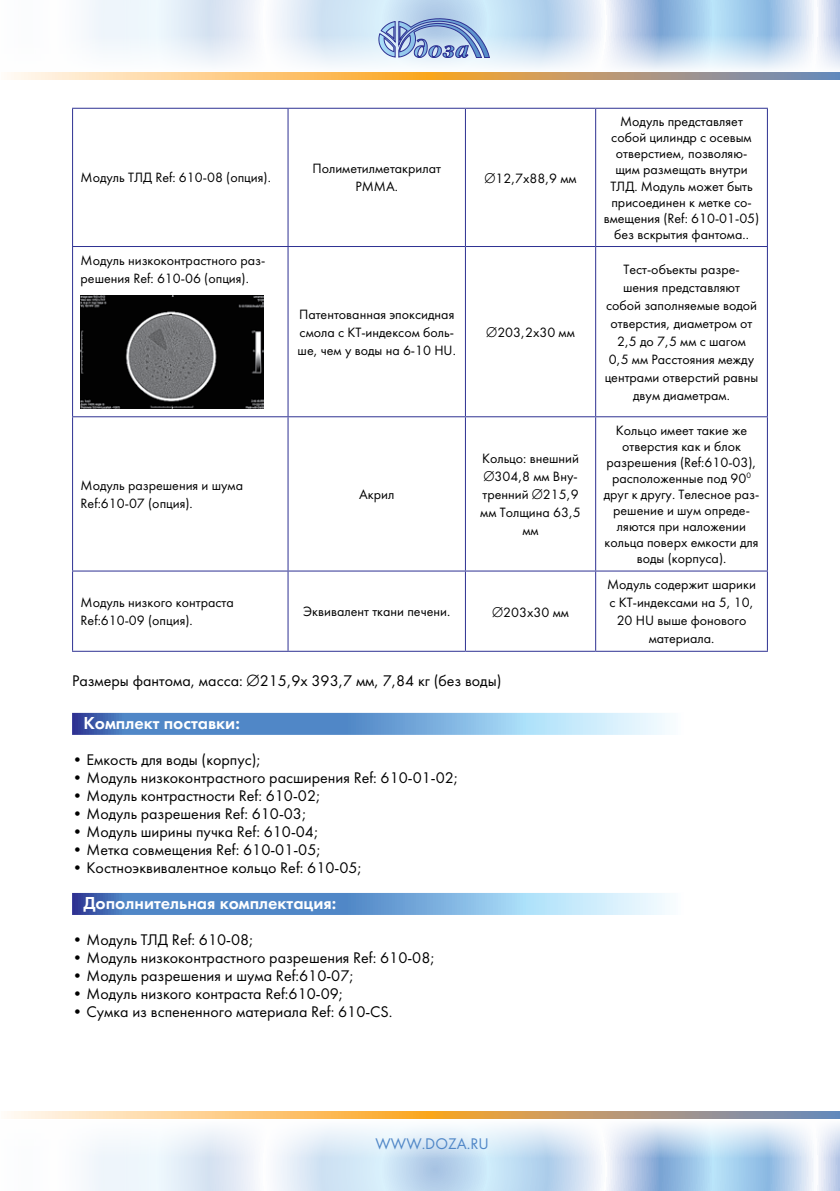
<style>
.page{position:relative;width:840px;height:1191px;background:#fff}
.page>*{position:absolute;margin:0;border:0;box-sizing:border-box;transform-origin:0 0}
.t1{font:18px "Futura Demi";color:#fff}
.t2{font:16px "Futura";color:#000}
.t3{font:16px "Futura";color:#5087c7}
.t4{font:14px/18px "Futura";color:#000;text-align:center}
</style>
<div class="page">
<svg style="left:87px;top:0;width:752px;height:34px;background:#cadff2"></svg>
<svg style="left:87px;top:1158px;width:752px;height:33px;background:#cadef1"></svg>
<svg style="left:7px;top:1111px;width:832px;height:8px;background:#d8b380"></svg>
<svg style="left:88px;top:34px;width:751px;height:37px"></svg>
<svg style="left:88px;top:1123px;width:751px;height:35px"></svg>
<svg style="left:378px;top:18px;width:112px;height:40px;background:#95add7"></svg>
<svg style="left:7px;top:72px;width:832px;height:8px;background:#d8b380"></svg>
<hr style="left:72px;top:108px;width:216px;height:1px;background:#2e3192">
<hr style="left:72px;top:109px;width:1px;height:137px;background:#2e3192">
<hr style="left:288px;top:108px;width:177px;height:1px;background:#2e3192">
<hr style="left:287px;top:109px;width:1px;height:137px;background:#2e3192">
<hr style="left:465px;top:108px;width:130px;height:1px;background:#2e3192">
<hr style="left:464px;top:109px;width:1px;height:137px;background:#2e3192">
<hr style="left:595px;top:108px;width:172px;height:1px;background:#2e3192">
<hr style="left:595px;top:109px;width:1px;height:137px;background:#2e3192">
<hr style="left:766px;top:109px;width:1px;height:137px;background:#2e3192">
<hr style="left:72px;top:246px;width:216px;height:1px;background:#2e3192">
<hr style="left:72px;top:247px;width:1px;height:169px;background:#2e3192">
<hr style="left:288px;top:246px;width:177px;height:1px;background:#2e3192">
<hr style="left:287px;top:247px;width:1px;height:169px;background:#2e3192">
<hr style="left:465px;top:246px;width:130px;height:1px;background:#2e3192">
<hr style="left:464px;top:247px;width:1px;height:169px;background:#2e3192">
<hr style="left:595px;top:246px;width:172px;height:1px;background:#2e3192">
<hr style="left:595px;top:247px;width:1px;height:169px;background:#2e3192">
<hr style="left:766px;top:247px;width:1px;height:169px;background:#2e3192">
<hr style="left:72px;top:416px;width:216px;height:1px;background:#2e3192">
<hr style="left:72px;top:417px;width:1px;height:153px;background:#2e3192">
<hr style="left:288px;top:416px;width:177px;height:1px;background:#2e3192">
<hr style="left:287px;top:417px;width:1px;height:153px;background:#2e3192">
<hr style="left:465px;top:416px;width:130px;height:1px;background:#2e3192">
<hr style="left:464px;top:417px;width:1px;height:153px;background:#2e3192">
<hr style="left:595px;top:416px;width:172px;height:1px;background:#2e3192">
<hr style="left:595px;top:417px;width:1px;height:153px;background:#2e3192">
<hr style="left:766px;top:417px;width:1px;height:153px;background:#2e3192">
<hr style="left:72px;top:570px;width:216px;height:1px;background:#2e3192">
<hr style="left:72px;top:571px;width:1px;height:80px;background:#2e3192">
<hr style="left:288px;top:570px;width:177px;height:1px;background:#2e3192">
<hr style="left:287px;top:571px;width:1px;height:80px;background:#2e3192">
<hr style="left:465px;top:570px;width:130px;height:1px;background:#2e3192">
<hr style="left:464px;top:571px;width:1px;height:80px;background:#2e3192">
<hr style="left:595px;top:570px;width:172px;height:1px;background:#2e3192">
<hr style="left:595px;top:571px;width:1px;height:80px;background:#2e3192">
<hr style="left:766px;top:571px;width:1px;height:80px;background:#2e3192">
<hr style="left:72px;top:651px;width:216px;height:1px;background:#2e3192">
<hr style="left:288px;top:651px;width:177px;height:1px;background:#2e3192">
<hr style="left:465px;top:651px;width:130px;height:1px;background:#2e3192">
<hr style="left:595px;top:651px;width:172px;height:1px;background:#2e3192">
<img style="left:80px;top:295px;width:183px;height:114px">
<svg style="left:72px;top:713px;width:595px;height:22px;background:#7aa8d8"></svg>
<svg style="left:72px;top:893px;width:595px;height:22px;background:#7aa8d8"></svg>
<p class="t4" style="left:80px;top:169px;width:192px">Модуль ТЛД Ref: 610-08 (опция).</p>
<p class="t4" style="left:312px;top:160px;width:130px">Полиметилметакрилат<br>PMMA.</p>
<p class="t4" style="left:484px;top:169px;width:94px">∅12,7х88,9 мм</p>
<p class="t4" style="left:81px;top:251px;width:186px;text-align:left">Модуль низкоконтрастного раз&shy;решения Ref: 610-06 (опция).</p>
<p class="t4" style="left:297px;top:305px;width:160px;text-align:left">Патентованная эпоксидная смола с КТ-индексом боль&shy;ше, чем у воды на 6-10 HU.</p>
<p class="t4" style="left:486px;top:323px;width:90px">∅203,2х30 мм</p>
<p class="t4" style="left:81px;top:476px;width:164px;text-align:left">Модуль разрешения и шума<br>Ref:610-07 (опция).</p>
<p class="t4" style="left:359px;top:485px;width:37px">Акрил</p>
<p class="t4" style="left:480px;top:449px;width:102px">Кольцо: внешний ∅304,8 мм Вну&shy;тренний ∅215,9 мм Толщина 63,5 мм</p>
<p class="t4" style="left:80px;top:593px;width:155px;text-align:left">Модуль низкого контраста<br>Ref:610-09 (опция).</p>
<p class="t4" style="left:303px;top:602px;width:148px">Эквивалент ткани печени.</p>
<p class="t4" style="left:492px;top:603px;width:78px">∅203х30 мм</p>
<p class="t2" style="left:72px;top:671px;width:430px">Размеры фантома, масса: ∅215,9х 393,7 мм, 7,84 кг (без воды)</p>
<p class="t1" style="left:83px;top:712px;width:158px">Комплект поставки:</p>
<p class="t2" style="left:72px;top:750px;width:190px">• Емкость для воды (корпус);</p>
<p class="t2" style="left:72px;top:768px;width:387px">• Модуль низкоконтрастного расширения Ref: 610-01-02;</p>
<p class="t2" style="left:72px;top:786px;width:250px">• Модуль контрастности Ref: 610-02;</p>
<p class="t2" style="left:72px;top:804px;width:236px">• Модуль разрешения Ref: 610-03;</p>
<p class="t2" style="left:72px;top:822px;width:248px">• Модуль ширины пучка Ref: 610-04;</p>
<p class="t2" style="left:72px;top:840px;width:250px">• Метка совмещения Ref: 610-01-05;</p>
<p class="t2" style="left:72px;top:858px;width:291px">• Костноэквивалентное кольцо Ref: 610-05;</p>
<p class="t1" style="left:83px;top:892px;width:254px">Дополнительная комплектация:</p>
<p class="t2" style="left:72px;top:930px;width:183px">• Модуль ТЛД Ref: 610-08;</p>
<p class="t2" style="left:72px;top:948px;width:364px">• Модуль низкоконтрастного разрешения Ref: 610-08;</p>
<p class="t2" style="left:72px;top:966px;width:283px">• Модуль разрешения и шума Ref:610-07;</p>
<p class="t2" style="left:72px;top:984px;width:272px">• Модуль низкого контраста Ref:610-09;</p>
<p class="t2" style="left:72px;top:1002px;width:322px">• Сумка из вспененного материала Ref: 610-CS.</p>
<p class="t4" style="left:603px;top:114px;width:157px;line-height:16px">Модуль представляет собой цилиндр с осевым отверстием, позволяю&shy;щим размещать внутри<br>ТЛД. Модуль может быть присоединен к метке со&shy;вмещения (Ref: 610-01-05) без вскрытия фантома..</p>
<p class="t4" style="left:604px;top:260px;width:155px">Тест-объекты разре&shy;шения представляют собой заполняемые водой отверстия, диаметром от<br>2,5 до 7,5 мм с шагом<br>0,5 мм Расстояния между центрами отверстий равны двум диаметрам.</p>
<p class="t4" style="left:603px;top:422px;width:157px;line-height:16px">Кольцо имеет такие же отверстия как и блок разрешения (Ref:610-03), расположенные под 90<sup>0 </sup>друг к другу. Телесное раз&shy;решение и шум опреде&shy;ляются при наложении кольца поверх емкости для воды (корпуса).</p>
<p class="t4" style="left:606px;top:575px;width:150px">Модуль содержит шарики с КТ-индексами на 5, 10,<br>20 HU выше фонового материала.</p>
<p class="t3" style="left:375px;top:1133px;width:114px">WWW.DOZA.RU</p>
</div>
